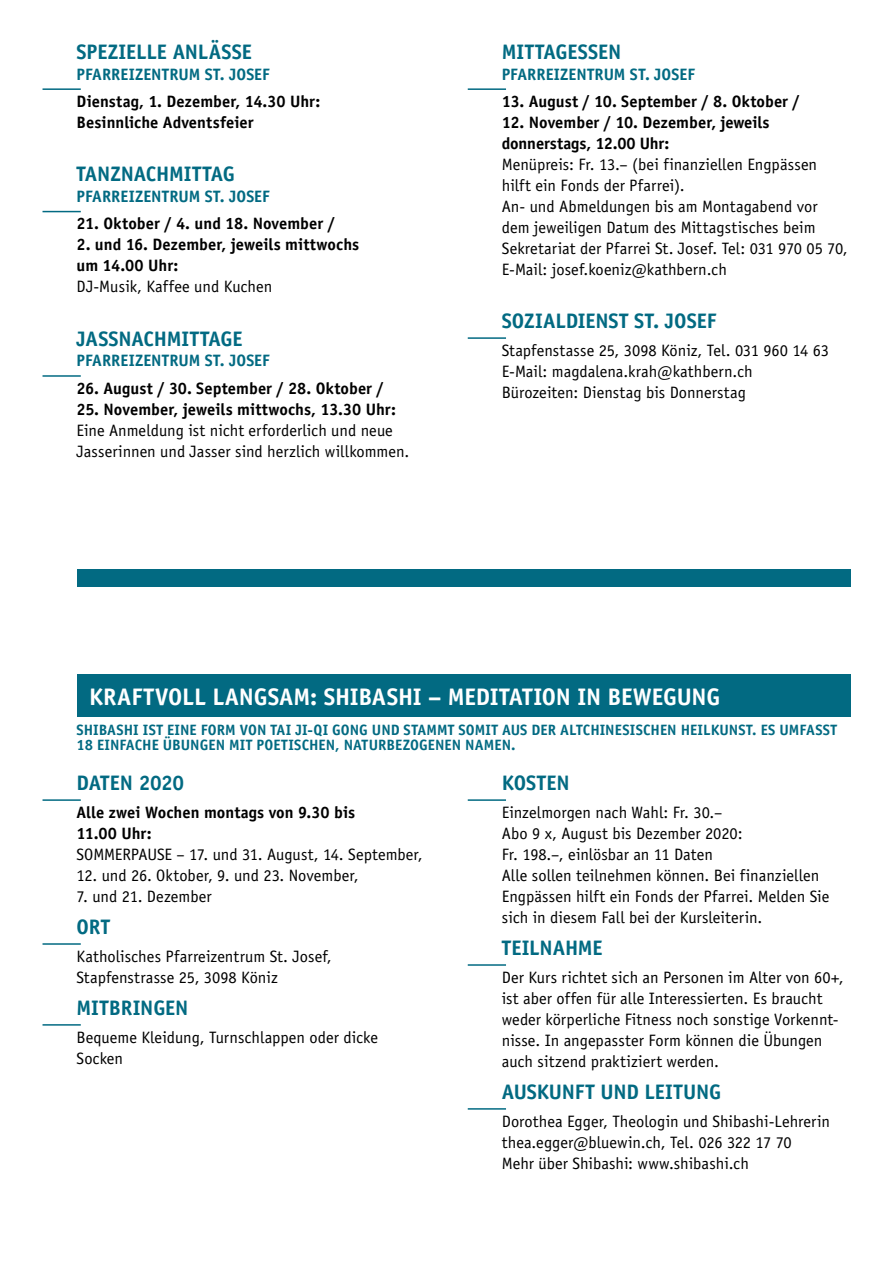
<style>
.page{position:relative;width:893px;height:1263px;background:#fff}
.page>*{position:absolute;margin:0;border:0;box-sizing:border-box;transform-origin:0 0}
.t1{font:700 24px "Officina Sans LT";letter-spacing:-.01em;color:#fff}
.t2{font:700 21px "Officina Sans LT";letter-spacing:-.005em;color:#026a82}
.t3{font:16.5px/21px "Officina Sans LT";color:#000}
.t4{font:700 16.5px/21px "Officina Sans LT";color:#000}
.t5{font:700 16.5px "Officina Sans LT";letter-spacing:.005em;color:#026a82}
.t6{font:700 15px/15px "Officina Sans LT";color:#026a82}
</style>
<div class="page">
<hr style="left:43px;top:88px;width:38px;height:2px;background:#026a82">
<hr style="left:43px;top:211px;width:38px;height:1px;background:#026a82">
<hr style="left:43px;top:375px;width:38px;height:2px;background:#026a82">
<hr style="left:468px;top:88px;width:38px;height:2px;background:#026a82">
<hr style="left:468px;top:337px;width:38px;height:2px;background:#026a82">
<div style="left:77px;top:570px;width:773px;height:17px;background:#026a82"></div>
<hr style="left:43px;top:799px;width:38px;height:2px;background:#026a82">
<hr style="left:43px;top:943px;width:38px;height:2px;background:#026a82">
<hr style="left:43px;top:1024px;width:38px;height:2px;background:#026a82">
<hr style="left:468px;top:799px;width:38px;height:2px;background:#026a82">
<hr style="left:468px;top:964px;width:38px;height:2px;background:#026a82">
<hr style="left:468px;top:1108px;width:38px;height:2px;background:#026a82">
<div style="left:77px;top:674px;width:773px;height:42px;background:#026a82"></div>
<p class="t2" style="left:77px;top:39px;width:177px">SPEZIELLE ANLÄSSE</p>
<p class="t5" style="left:77px;top:64px;width:195px">PFARREIZENTRUM ST. JOSEF</p>
<p class="t4" style="left:77px;top:91px;width:245px">Dienstag, 1. Dezember, 14.30 Uhr:<br>Besinnliche Adventsfeier</p>
<p class="t2" style="left:77px;top:161px;width:160px">TANZNACHMITTAG</p>
<p class="t5" style="left:77px;top:186px;width:195px">PFARREIZENTRUM ST. JOSEF</p>
<p class="t4" style="left:77px;top:213px;width:260px">21. Oktober / 4. und 18. November /</p>
<p class="t4" style="left:77px;top:234px;width:284px">2. und 16. Dezember, jeweils mittwochs um 14.00 Uhr:</p>
<p class="t3" style="left:77px;top:276px;width:197px">DJ-Musik, Kaffee und Kuchen</p>
<p class="t2" style="left:77px;top:326px;width:168px">JASSNACHMITTAGE</p>
<p class="t5" style="left:77px;top:350px;width:195px">PFARREIZENTRUM ST. JOSEF</p>
<p class="t4" style="left:77px;top:377px;width:309px">26. August / 30. September / 28. Oktober /</p>
<p class="t4" style="left:77px;top:398px;width:321px">25. November, jeweils mittwochs, 13.30 Uhr:</p>
<p class="t3" style="left:77px;top:420px;width:334px">Eine Anmeldung ist nicht erforderlich und neue<br>Jasserinnen und Jasser sind herzlich willkommen.</p>
<p class="t2" style="left:502px;top:39px;width:121px">MITTAGESSEN</p>
<p class="t5" style="left:502px;top:64px;width:195px">PFARREIZENTRUM ST. JOSEF</p>
<p class="t4" style="left:502px;top:91px;width:300px">13. August / 10. September / 8. Oktober /</p>
<p class="t4" style="left:502px;top:112px;width:269px">12. November / 10. Dezember, jeweils donnerstags, 12.00 Uhr:</p>
<p class="t3" style="left:502px;top:154px;width:347px">Menüpreis: Fr. 13.– (bei finanziellen Engpässen hilft ein Fonds der Pfarrei).<br>An- und Abmeldungen bis am Montagabend vor dem jeweiligen Datum des Mittagstisches beim Sekretariat der Pfarrei St. Josef. Tel: 031 970 05 70, E-Mail: josef.koeniz@kathbern.ch</p>
<p class="t2" style="left:502px;top:308px;width:216px">SOZIALDIENST ST. JOSEF</p>
<p class="t3" style="left:502px;top:340px;width:329px">Stapfenstasse 25, 3098 Köniz, Tel. 031 960 14 63<br>E-Mail: magdalena.krah@kathbern.ch<br>Bürozeiten: Dienstag bis Donnerstag</p>
<h1 class="t1" style="left:89px;top:682px;width:632px">KRAFTVOLL LANGSAM: SHIBASHI – MEDITATION IN BEWEGUNG</h1>
<p class="t6" style="left:77px;top:722px;width:762px">SHIBASHI IST EINE FORM VON TAI JI-QI GONG UND STAMMT SOMIT AUS DER ALTCHINESISCHEN HEILKUNST. ES UMFASST<br>18 EINFACHE ÜBUNGEN MIT POETISCHEN, NATURBEZOGENEN NAMEN.</p>
<p class="t2" style="left:77px;top:770px;width:109px">DATEN 2020</p>
<p class="t4" style="left:77px;top:801px;width:280px">Alle zwei Wochen montags von 9.30 bis<br>11.00 Uhr:</p>
<p class="t3" style="left:77px;top:844px;width:348px">SOMMERPAUSE – 17. und 31. August, 14. September,</p>
<p class="t3" style="left:77px;top:865px;width:284px">12. und 26. Oktober, 9. und 23. November,</p>
<p class="t3" style="left:77px;top:886px;width:137px">7. und 21. Dezember</p>
<p class="t2" style="left:77px;top:914px;width:35px">ORT</p>
<p class="t3" style="left:77px;top:946px;width:257px">Katholisches Pfarreizentrum St. Josef,<br>Stapfenstrasse 25, 3098 Köniz</p>
<p class="t2" style="left:77px;top:995px;width:113px">MITBRINGEN</p>
<p class="t3" style="left:77px;top:1026px;width:303px">Bequeme Kleidung, Turnschlappen oder dicke<br>Socken</p>
<p class="t2" style="left:502px;top:770px;width:69px">KOSTEN</p>
<p class="t3" style="left:502px;top:802px;width:329px">Einzelmorgen nach Wahl: Fr. 30.–<br>Abo 9 x, August bis Dezember 2020:<br>Fr. 198.–, einlösbar an 11 Daten<br>Alle sollen teilnehmen können. Bei finanziellen Engpässen hilft ein Fonds der Pfarrei. Melden Sie sich in diesem Fall bei der Kursleiterin.</p>
<p class="t2" style="left:502px;top:935px;width:102px">TEILNAHME</p>
<p class="t3" style="left:502px;top:967px;width:343px">Der Kurs richtet sich an Personen im Alter von 60+, ist aber offen für alle Interessierten. Es braucht weder körperliche Fitness noch sonstige Vorkennt&shy;nisse. In angepasster Form können die Übungen auch sitzend praktiziert werden.</p>
<p class="t2" style="left:502px;top:1079px;width:221px">AUSKUNFT UND LEITUNG</p>
<p class="t3" style="left:502px;top:1110px;width:330px">Dorothea Egger, Theologin und Shibashi-Lehrerin thea.egger@bluewin.ch, Tel. 026 322 17 70<br>Mehr über Shibashi: www.shibashi.ch</p>
</div>
